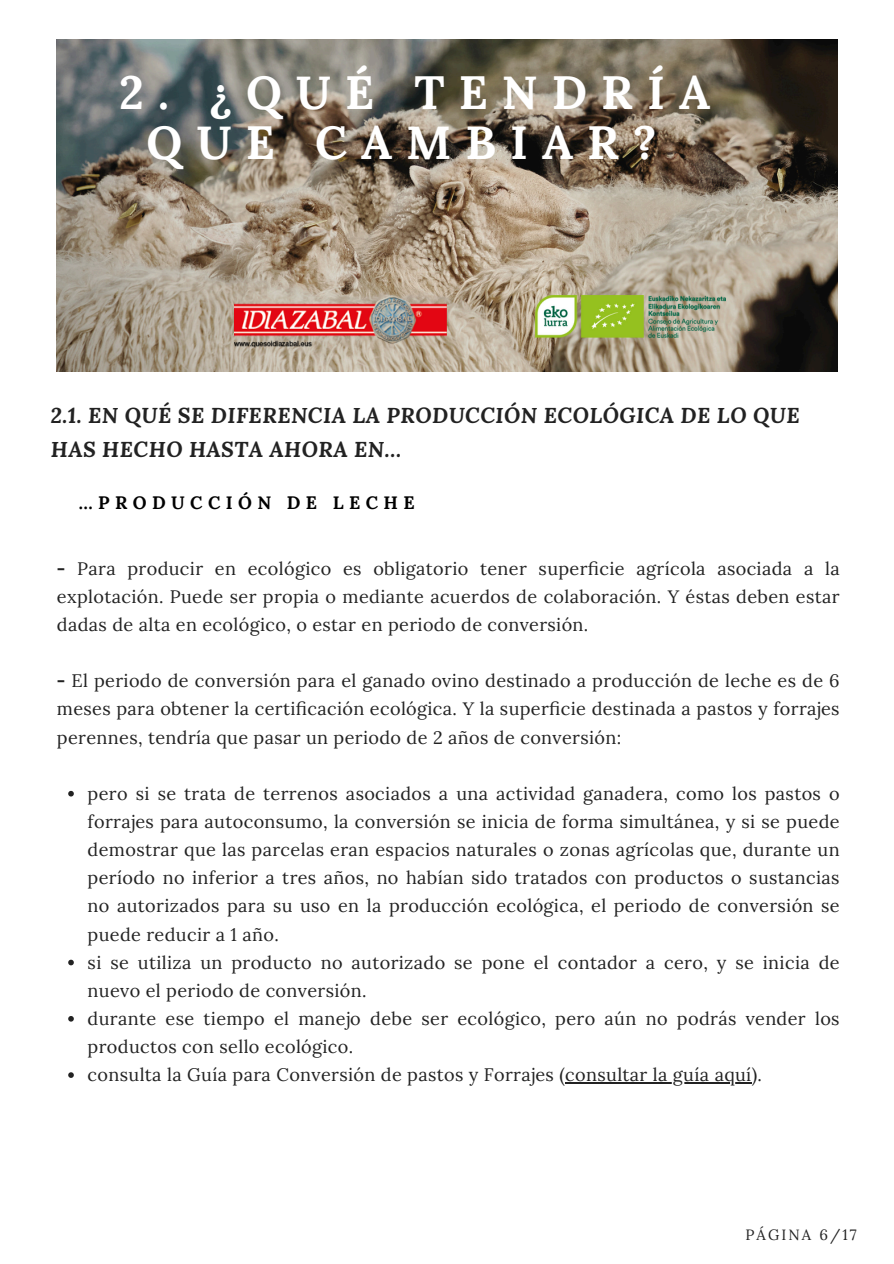
<style>
.page{position:relative;width:894px;height:1264px;background:#fff}
.page>*{position:absolute;margin:0;border:0;box-sizing:border-box;transform-origin:0 0}
.t1{font:700 46.5px/50.7px "Lora";letter-spacing:.3em;color:#fff;text-align:center}
.t2{font:italic 700 21.3px/33.8px "Lora";letter-spacing:.02em;color:#222}
.t3{font:18px/28.2px "Lora";letter-spacing:.02em;color:#222;text-align:justify}
.t4{font:700 18px "Lora";letter-spacing:.3em;color:#000}
.t5{font:14.85px "Lora";letter-spacing:.14em;color:#222}
.s1{font-weight:700}
</style>
<div class="page">
<img style="left:57px;top:39px;width:780px;height:332px">
<svg style="left:68px;top:790px;width:6px;height:6px"></svg>
<svg style="left:68px;top:959px;width:6px;height:6px"></svg>
<svg style="left:68px;top:1016px;width:6px;height:5px"></svg>
<svg style="left:68px;top:1072px;width:6px;height:5px"></svg>
<hr style="left:565px;top:1082px;width:186px;height:1px;background:#222">
<img style="left:235px;top:296px;width:211px;height:52px">
<img style="left:535px;top:296px;width:189px;height:41px">
<p class="t1" style="left:119px;top:66px;width:592px">2. ¿QUÉ TENDRÍA<br>QUE CAMBIAR?</p>
<p class="t2" style="left:51px;top:398px;width:750px">2.1. EN QUÉ SE DIFERENCIA LA PRODUCCIÓN ECOLÓGICA DE LO QUE<br>HAS HECHO HASTA AHORA EN…</p>
<p class="t4" style="left:79px;top:491px;width:337px">…PRODUCCIÓN DE LECHE</p>
<p class="t3" style="left:57px;top:554px;width:784px"><span class="s1">-</span> Para producir en ecológico es obligatorio tener superficie agrícola asociada a la explotación. Puede ser propia o mediante acuerdos de colaboración. Y éstas deben estar dadas de alta en ecológico, o estar en periodo de conversión.</p>
<p class="t3" style="left:57px;top:666px;width:784px"><span class="s1">-</span> El periodo de conversión para el ganado ovino destinado a producción de leche es de 6 meses para obtener la certificación ecológica. Y la superficie destinada a pastos y forrajes perennes, tendría que pasar un periodo de 2 años de conversión:</p>
<h1 class="t3" style="left:88px;top:779px;width:753px">pero si se trata de terrenos asociados a una actividad ganadera, como los pastos o forrajes para autoconsumo, la conversión se inicia de forma simultánea, y si se puede demostrar que las parcelas eran espacios naturales o zonas agrícolas que, durante un período no inferior a tres años, no habían sido tratados con productos o sustancias no autorizados para su uso en la producción ecológica, el periodo de conversión se puede reducir a 1 año.</h1>
<h3 class="t3" style="left:88px;top:948px;width:753px">si se utiliza un producto no autorizado se pone el contador a cero, y se inicia de nuevo el periodo de conversión.</h3>
<h4 class="t3" style="left:88px;top:1004px;width:753px">durante ese tiempo el manejo debe ser ecológico, pero aún no podrás vender los productos con sello ecológico.</h4>
<p class="t3" style="left:88px;top:1060px;width:675px">consulta la Guía para Conversión de pastos y Forrajes (consultar la guía aquí).</p>
<p class="t5" style="left:745px;top:1224px;width:113px">PÁGINA 6/17</p>
</div>
